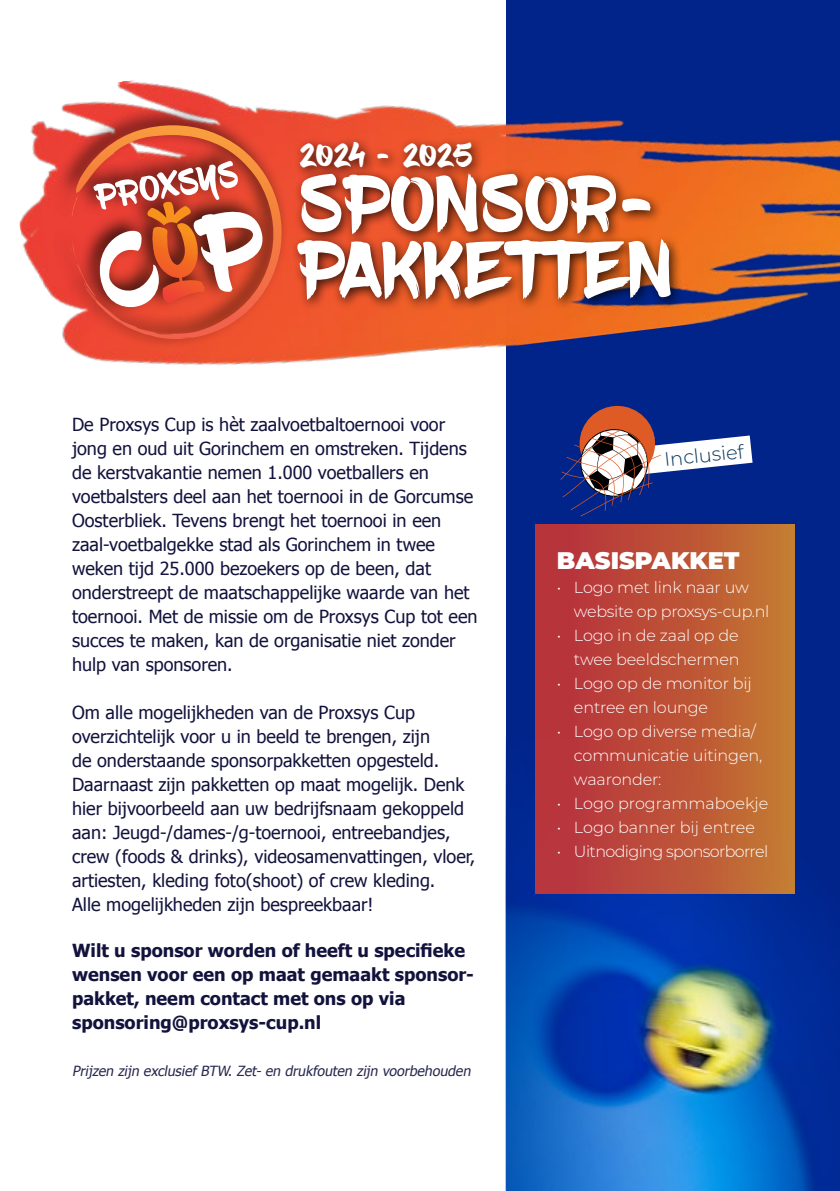
<style>
.page{position:relative;width:840px;height:1191px;background:#fff}
.page>*{position:absolute;margin:0;border:0;box-sizing:border-box;transform-origin:0 0}
.t1{font:80.2px/65.4px "Blow Brush";letter-spacing:.03em;color:#fff}
.t2{font:30.4px "Blow Brush";letter-spacing:.04em;color:#fff}
.t3{font:900 24px "Montserrat";color:#fff}
.t4{font:300 19.4px "Montserrat";color:#08375a}
.t5{font:18px/24px "Tahoma";color:#12123d}
.t6{font:700 18px/24px "Tahoma";color:#12123d}
.t7{font:300 16px/24px "Montserrat";letter-spacing:-.01em;color:#fff}
.t8{font:300 16px "Montserrat";letter-spacing:-.04em;color:#fff}
.t9{font:italic 14px "Tahoma";color:#12123d}
</style>
<div class="page">
<div style="left:506px;top:0;width:333px;height:1191px;background:#01248a"></div>
<img style="left:19px;top:80px;width:820px;height:285px">
<div style="left:50px;top:105px;width:239px;height:243px;background:#000;opacity:.75"></div>
<svg style="left:76px;top:125px;width:206px;height:214px;background:#de5537"></svg>
<svg style="left:70px;top:150px;width:196px;height:159px"></svg>
<svg style="left:132px;top:329px;width:11px;height:4px"></svg>
<div style="left:291px;top:135px;width:392px;height:176px;background:#000;opacity:.75"></div>
<img style="left:505px;top:737px;width:334px;height:454px">
<div style="left:535px;top:524px;width:259px;height:369px;background:linear-gradient(to right,#b62b3d,#c37932)"></div>
<div style="left:579px;top:406px;width:75px;height:75px;background:#df5b25;border-radius:50%"></div>
<svg style="left:560px;top:423px;width:192px;height:93px"></svg>
<h2 class="t2" style="left:300px;top:137px;width:173px">2024 - 2025</h2>
<h1 class="t1" style="left:300px;top:172px;width:371px">SPONSOR-<br>PAKKETTEN</h1>
<p class="t5" style="left:72px;top:412px;width:407px">De Proxsys Cup is hèt zaalvoetbaltoernooi voor jong en oud uit Gorinchem en omstreken. Tijdens de kerstvakantie nemen 1.000 voetballers en voetbalsters deel aan het toernooi in de Gorcumse Oosterbliek. Tevens brengt het toernooi in een zaal-voetbalgekke stad als Gorinchem in twee weken tijd 25.000 bezoekers op de been, dat onderstreept de maatschappelijke waarde van het toernooi. Met de missie om de Proxsys Cup tot een succes te maken, kan de organisatie niet zonder hulp van sponsoren.</p>
<p class="t5" style="left:72px;top:699px;width:404px">Om alle mogelijkheden van de Proxsys Cup overzichtelijk voor u in beeld te brengen, zijn<br>de onderstaande sponsorpakketten opgesteld.<br>Daarnaast zijn pakketten op maat mogelijk. Denk hier bijvoorbeeld aan uw bedrijfsnaam gekoppeld aan: Jeugd-/dames-/g-toernooi, entreebandjes, crew (foods &amp; drinks), videosamenvattingen, vloer, artiesten, kleding foto(shoot) of crew kleding.<br>Alle mogelijkheden zijn bespreekbaar!</p>
<p class="t6" style="left:72px;top:937px;width:403px">Wilt u sponsor worden of heeft u specifieke wensen voor een op maat gemaakt sponsor&shy;pakket, neem contact met ons op via sponsoring@proxsys-cup.nl</p>
<p class="t9" style="left:72px;top:1061px;width:403px">Prijzen zij n exclusief BTW. Zet- en drukfouten zij n voorbehouden</p>
<p class="t4" style="left:662px;top:446px;width:81px;rotate:-6deg">Inclusief</p>
<h3 class="t3" style="left:556px;top:543px;width:184px">BASISPAKKET</h3>
<p class="t7" style="left:573px;top:575px;width:197px;text-indent:-17px">• Logo met link naar uw website op proxsys-cup.nl</p>
<p class="t7" style="left:556px;top:623px;width:184px;text-align:right">• Logo in de zaal op de twee beeldschermen</p>
<p class="t7" style="left:573px;top:671px;width:179px;text-indent:-17px">• Logo op de monitor bij entree en lounge</p>
<p class="t7" style="left:573px;top:719px;width:190px;text-indent:-17px">• Logo op diverse media/ communicatie uitingen, waaronder:</p>
<p class="t7" style="left:556px;top:791px;width:213px">• Logo programmaboekje</p>
<p class="t7" style="left:556px;top:815px;width:199px">• Logo banner bij entree</p>
<p class="t8" style="left:556px;top:841px;width:213px">• Uitnodiging sponsorborrel</p>
</div>
